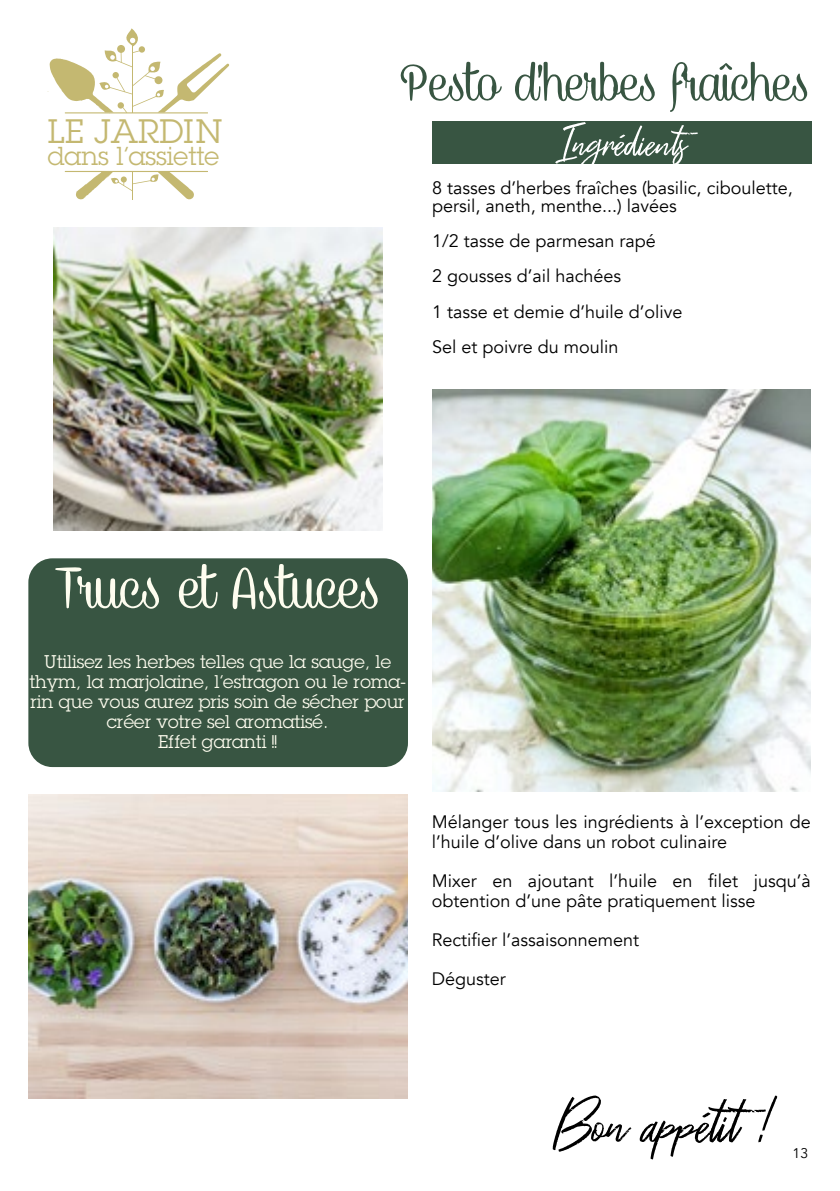
<style>
.page{position:relative;width:840px;height:1191px;background:#fff}
.page>*{position:absolute;margin:0;border:0;box-sizing:border-box;transform-origin:0 0}
.t1{font:72.8px "Free Pen";color:#000}
.t2{font:66px "Caneletter Script";color:#fefdef}
.t3{font:58px "Caneletter Script";color:#385542}
.t4{font:51.2px "Free Pen";color:#fff}
.t5{font:33.2px "Lubalin Graph Std";color:#c4b871}
.t6{font:25.4px "Lubalin Graph Std";color:#c4b871}
.t7{font:18px/19.6px "Avenir";color:#000}
.t8{font:18px/20px "Lubalin Graph Std";color:#fefdef;text-align:center}
.t9{font:14px "Avenir";color:#000}
</style>
<div class="page">
<svg style="left:64px;top:161px;width:144px;height:39px"></svg>
<svg style="left:47px;top:28px;width:182px;height:86px"></svg>
<img style="left:432px;top:390px;width:378px;height:401px">
<div style="left:432px;top:122px;width:379px;height:42px;background:#385542"></div>
<div style="left:28px;top:558px;width:380px;height:209px;background:#385542;border-radius:24px"></div>
<img style="left:54px;top:227px;width:328px;height:303px">
<img style="left:28px;top:795px;width:380px;height:303px">
<h3 class="t5" style="left:48px;top:110px;width:176px">LE JARDIN</h3>
<h3 class="t6" style="left:48px;top:140px;width:173px">dans l’assiette</h3>
<p class="t3" style="left:400px;top:54px;width:410px">Pesto d’herbes fraîches</p>
<p class="t4" style="left:556px;top:115px;width:132px">Ingrédients</p>
<p class="t7" style="left:432px;top:180px;width:362px;line-height:17.6px">8 tasses d’herbes fraîches (basilic, ciboulette, persil, aneth, menthe...) lavées</p>
<p class="t7" style="left:432px;top:231px;width:225px">1/2 tasse de parmesan rapé</p>
<p class="t7" style="left:432px;top:267px;width:191px">2 gousses d’ail hachées</p>
<p class="t7" style="left:432px;top:302px;width:252px">1 tasse et demie d’huile d’olive</p>
<p class="t7" style="left:432px;top:337px;width:188px">Sel et poivre du moulin</p>
<p class="t2" style="left:55px;top:555px;width:326px">Trucs et Astuces</p>
<p class="t8" style="left:29px;top:651px;width:378px">Utilisez les herbes telles que la sauge, le thym, la marjolaine, l’estragon ou le roma&shy;rin que vous aurez pris soin de sécher pour créer votre sel aromatisé.</p>
<p class="t8" style="left:158px;top:731px;width:120px">Effet garanti !!</p>
<p class="t7" style="left:431px;top:812px;width:380px">Mélanger tous les ingrédients à l’exception de l’huile d’olive dans un robot culinaire</p>
<p class="t7" style="left:431px;top:871px;width:380px">Mixer en ajoutant l’huile en filet jusqu’à obtention d’une pâte pratiquement lisse</p>
<p class="t7" style="left:431px;top:930px;width:209px">Rectifier l’assaisonnement</p>
<p class="t7" style="left:431px;top:969px;width:75px">Déguster</p>
<p class="t1" style="left:552px;top:1084px;width:223px">Bon appétit !</p>
<p class="t9" style="left:792px;top:1144px;width:17px">13</p>
</div>
